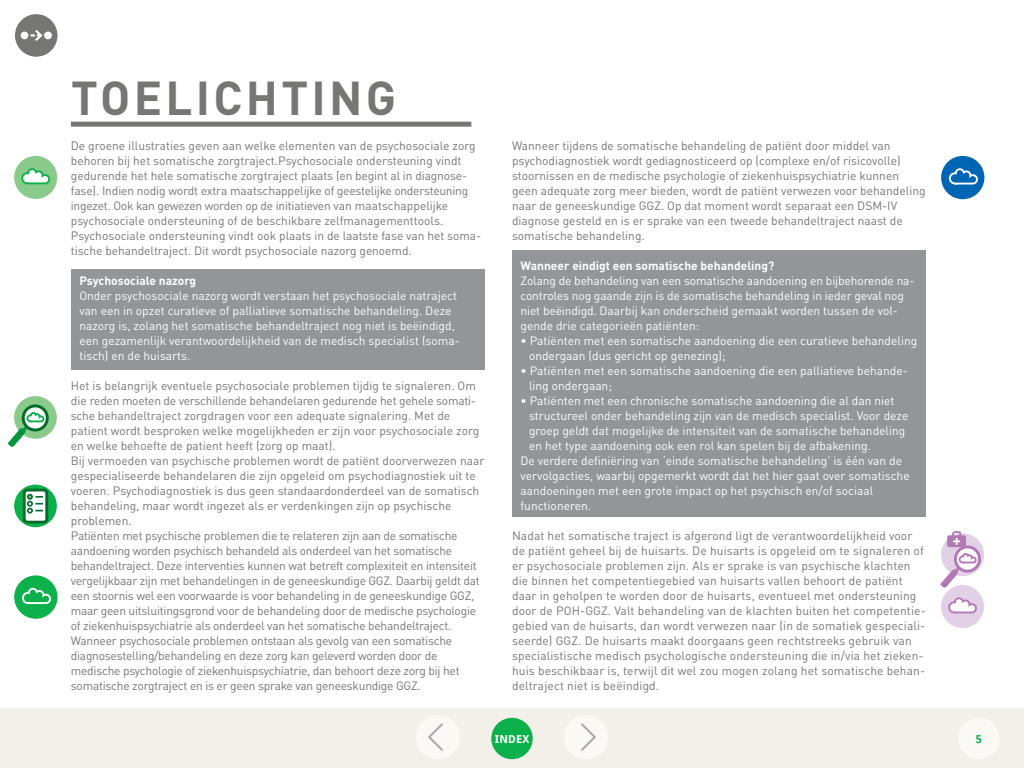
<style>
.page{position:relative;width:1024px;height:768px;background:#fff}
.page>*{position:absolute;margin:0;border:0;box-sizing:border-box;transform-origin:0 0}
.t1{font:700 47px "DINOT";letter-spacing:.07em;color:#767675}
.t2{font:12px/15px "DINOT";color:#767675}
.t3{font:12px/15px "DINOT";letter-spacing:-.02em;color:#767675}
.t4{font:12px/15px "DINOT";color:#fff}
.t5{font:700 12px "DINOT";color:#fff}
.t6{font:700 11px "Droid Sans";letter-spacing:.02em;color:#fff}
.t7{font:700 11px "Droid Sans";color:#0db14b}
</style>
<div class="page">
<div style="left:71px;top:269px;width:414px;height:101px;background:#939598"></div>
<div style="left:0;top:709px;width:1024px;height:59px;background:#f3efe9"></div>
<div style="left:564px;top:715px;width:44px;height:44px;background:#faf9f6;border-radius:50%"></div>
<svg style="left:581px;top:723px;width:15px;height:28px"></svg>
<div style="left:416px;top:715px;width:44px;height:44px;background:#faf9f6;border-radius:50%"></div>
<svg style="left:428px;top:723px;width:15px;height:28px"></svg>
<div style="left:958px;top:718px;width:42px;height:41px;background:#faf9f6;border-radius:50%"></div>
<div style="left:512px;top:251px;width:414px;height:266px;background:#939598"></div>
<div style="left:71px;top:122px;width:400px;height:5px;background:#767675"></div>
<div style="left:14px;top:156px;width:43px;height:43px;background:#8aca8b;border-radius:50%"></div>
<svg style="left:21px;top:168px;width:30px;height:17px"></svg>
<div style="left:14px;top:396px;width:43px;height:43px;background:#8aca8b;border-radius:50%"></div>
<svg style="left:8px;top:401px;width:45px;height:46px"></svg>
<svg style="left:14px;top:485px;width:43px;height:42px"></svg>
<div style="left:24px;top:490px;width:23px;height:32px;background:#fff;border-radius:3px"></div>
<div style="left:23px;top:489px;width:25px;height:35px;border:3px solid #006b2a;border-radius:3px"></div>
<svg style="left:27px;top:494px;width:16px;height:20px"></svg>
<div style="left:14px;top:575px;width:43px;height:44px;background:#0db14b;border-radius:50%"></div>
<svg style="left:22px;top:587px;width:29px;height:17px"></svg>
<div style="left:941px;top:156px;width:43px;height:43px;background:#0066b3;border-radius:50%"></div>
<svg style="left:948px;top:168px;width:30px;height:17px"></svg>
<div style="left:941px;top:585px;width:43px;height:43px;background:#e1d0e6;border-radius:50%"></div>
<svg style="left:948px;top:597px;width:29px;height:17px"></svg>
<svg style="left:940px;top:531px;width:44px;height:58px"></svg>
<div style="left:15px;top:14px;width:43px;height:43px;background:#767675;border-radius:50%"></div>
<div style="left:21px;top:32px;width:7px;height:7px;background:#fff;border-radius:50%"></div>
<div style="left:44px;top:32px;width:8px;height:7px;background:#fff;border-radius:50%"></div>
<svg style="left:31px;top:30px;width:12px;height:11px"></svg>
<div style="left:491px;top:718px;width:42px;height:41px;background:#0db14b;border-radius:50%"></div>
<h1 class="t1" style="left:71px;top:68px;width:327px">Toelichting</h1>
<p class="t2" style="left:71px;top:138px;width:412px">De groene illustraties geven aan welke elementen van de psychosociale zorg behoren bij het somatische zorgtraject.Psychosociale ondersteuning vindt gedurende het hele somatische zorgtraject plaats (en begint al in diagnose&shy;fase). Indien nodig wordt extra maatschappelijke of geestelijke ondersteuning ingezet. Ook kan gewezen worden op de initiatieven van maatschappelijke psychosociale ondersteuning of de beschikbare zelfmanagementtools.<br>Psychosociale ondersteuning vindt ook plaats in de laatste fase van het soma&shy;tische behandeltraject. Dit wordt psychosociale nazorg genoemd.</p>
<p class="t5" style="left:79px;top:273px;width:118px">Psychosociale nazorg</p>
<p class="t4" style="left:79px;top:288px;width:382px">Onder psychosociale nazorg wordt verstaan het psychosociale natraject van een in opzet curatieve of palliatieve somatische behandeling. Deze nazorg is, zolang het somatische behandeltraject nog niet is beëindigd, een gezamenlijk verantwoordelijkheid van de medisch specialist (soma&shy;tisch) en de huisarts.</p>
<p class="t3" style="left:71px;top:378px;width:415px">Het is belangrijk eventuele psychosociale problemen tijdig te signaleren. Om die reden moeten de verschillende behandelaren gedurende het gehele somati&shy;sche behandeltraject zorgdragen voor een adequate signalering. Met de patient wordt besproken welke mogelijkheden er zijn voor psychosociale zorg en welke behoefte de patient heeft (zorg op maat).<br>Bij vermoeden van psychische problemen wordt de patiënt doorverwezen naar gespecialiseerde behandelaren die zijn opgeleid om psychodiagnostiek uit te voeren. Psychodiagnostiek is dus geen standaardonderdeel van de somatisch behandeling, maar wordt ingezet als er verdenkingen zijn op psychische problemen.<br>Patiënten met psychische problemen die te relateren zijn aan de somatische aandoening worden psychisch behandeld als onderdeel van het somatische behandeltraject. Deze interventies kunnen wat betreft complexiteit en intensiteit vergelijkbaar zijn met behandelingen in de geneeskundige GGZ. Daarbij geldt dat een stoornis wel een voorwaarde is voor behandeling in de geneeskundige GGZ, maar geen uitsluitingsgrond voor de behandeling door de medische psychologie of ziekenhuispsychiatrie als onderdeel van het somatische behandeltraject.<br>Wanneer psychosociale problemen ontstaan als gevolg van een somatische diagnosestelling/behandeling en deze zorg kan geleverd worden door de medische psychologie of ziekenhuispsychiatrie, dan behoort deze zorg bij het somatische zorgtraject en is er geen sprake van geneeskundige GGZ.</p>
<p class="t2" style="left:512px;top:138px;width:415px">Wanneer tijdens de somatische behandeling de patiënt door middel van psychodiagnostiek wordt gediagnosticeerd op (complexe en/of risicovolle) stoornissen en de medische psychologie of ziekenhuispsychiatrie kunnen geen adequate zorg meer bieden, wordt de patiënt verwezen voor behandeling naar de geneeskundige GGZ. Op dat moment wordt separaat een DSM-IV diagnose gesteld en is er sprake van een tweede behandeltraject naast de somatische behandeling.</p>
<p class="t5" style="left:521px;top:258px;width:255px">Wanneer eindigt een somatische behandeling?</p>
<p class="t4" style="left:521px;top:273px;width:396px">Zolang de behandeling van een somatische aandoening en bijbehorende na&shy;controles nog gaande zijn is de somatische behandeling in ieder geval nog niet beëindigd. Daarbij kan onderscheid gemaakt worden tussen de vol&shy;gende drie categorieën patiënten:</p>
<p class="t4" style="left:529px;top:333px;width:390px;text-indent:-9px">• Patiënten met een somatische aandoening die een curatieve behandeling ondergaan (dus gericht op genezing);</p>
<p class="t4" style="left:529px;top:363px;width:380px;text-indent:-9px">• Patiënten met een somatische aandoening die een palliatieve behande&shy;ling ondergaan;</p>
<p class="t4" style="left:521px;top:393px;width:376px">• Patiënten met een chronische somatische aandoening die al dan niet</p>
<p class="t4" style="left:529px;top:408px;width:381px">structureel onder behandeling zijn van de medisch specialist. Voor deze</p>
<p class="t4" style="left:529px;top:423px;width:378px">groep geldt dat mogelijke de intensiteit van de somatische behandeling</p>
<p class="t4" style="left:529px;top:438px;width:343px">en het type aandoening ook een rol kan spelen bij de afbakening.</p>
<p class="t4" style="left:521px;top:453px;width:383px">De verdere definiëring van ‘einde somatische behandeling’ is één van de</p>
<p class="t4" style="left:521px;top:468px;width:391px">vervolgacties, waarbij opgemerkt wordt dat het hier gaat over somatische</p>
<p class="t4" style="left:521px;top:483px;width:354px">aandoeningen met een grote impact op het psychisch en/of sociaal</p>
<p class="t4" style="left:521px;top:498px;width:72px">functioneren.</p>
<p class="t2" style="left:512px;top:528px;width:415px">Nadat het somatische traject is afgerond ligt de verantwoordelijkheid voor de patiënt geheel bij de huisarts. De huisarts is opgeleid om te signaleren of er psychosociale problemen zijn. Als er sprake is van psychische klachten die binnen het competentiegebied van huisarts vallen behoort de patiënt daar in geholpen te worden door de huisarts, eventueel met ondersteuning door de POH-GGZ. Valt behandeling van de klachten buiten het competentie&shy;gebied van de huisarts, dan wordt verwezen naar (in de somatiek gespeciali&shy;seerde) GGZ. De huisarts maakt doorgaans geen rechtstreeks gebruik van specialistische medisch psychologische ondersteuning die in/via het zieken&shy;huis beschikbaar is, terwijl dit wel zou mogen zolang het somatische behan&shy;deltraject niet is beëindigd.</p>
<p class="t6" style="left:495px;top:732px;width:36px">INDEX</p>
<p class="t7" style="left:976px;top:732px;width:8px">5</p>
</div>
